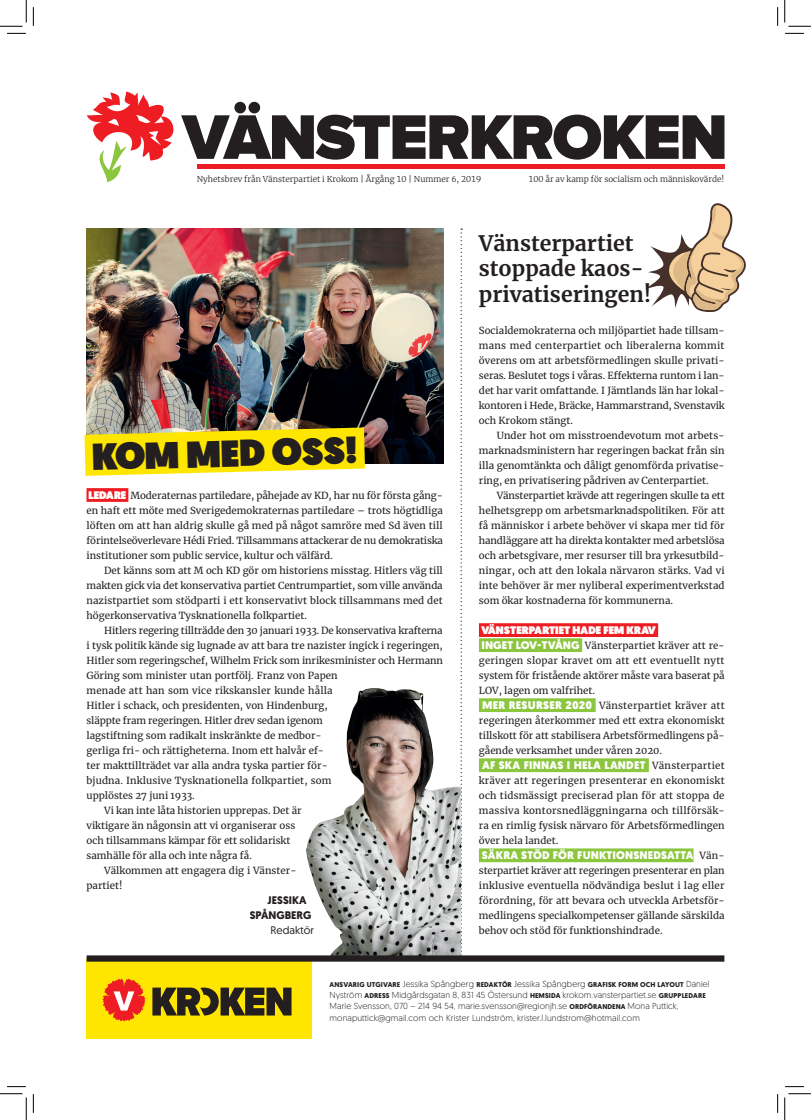
<style>
.page{position:relative;width:811px;height:1120px;background:#fff}
.page>*{position:absolute;margin:0;border:0;box-sizing:border-box;transform-origin:0 0}
.t1{font:900 37.5px "Geomanist";color:#231f20}
.t2{font:700 21.25px/25.5px "Merriweather";color:#231f20}
.t3{font:900 11px "Geomanist";letter-spacing:.015em;color:#fff}
.t4{font:900 11px "Geomanist";color:#fff}
.t5{font:700 11px/15px "Geomanist";color:#231f20}
.t6{font:11px "Geomanist";color:#231f20}
.t7{font:9.75px/15px "Merriweather";color:#231f20;text-align:justify}
.t8{font:9.75px "Merriweather";letter-spacing:.02em;color:#231f20}
.t9{font:300 8.75px/11.2px "Geomanist";letter-spacing:.01em;color:#231f20}
.t10{font:300 8.12px "Merriweather";color:#231f20}
.t11{font:700 7px "Geomanist";letter-spacing:.015em;color:#231f20}
.s1{font-family:"Geomanist";font-weight:900;font-size:11px;color:#fff}
.s2{font-family:"Merriweather";font-weight:400;font-size:9.75px;color:#231f20}
.s3{font-weight:300;font-size:8.75px}
.s4{font-weight:700;font-size:7px}
.s5{font-style:inherit}
</style>
<div class="page">
<img style="left:86px;top:228px;width:357px;height:235px">
<div style="left:479px;top:623px;width:179px;height:13px;background:#ee1d23"></div>
<div style="left:479px;top:638px;width:103px;height:13px;background:#8bc63e"></div>
<div style="left:479px;top:698px;width:117px;height:13px;background:#8bc63e"></div>
<div style="left:479px;top:758px;width:170px;height:13px;background:#8bc63e"></div>
<div style="left:479px;top:848px;width:214px;height:13px;background:#8bc63e"></div>
<svg style="left:460px;top:228px;width:2px;height:727px"></svg>
<div style="left:86px;top:488px;width:42px;height:13px;background:#ee1d23"></div>
<img style="left:306px;top:688px;width:155px;height:267px">
<svg style="left:84px;top:427px;width:281px;height:48px;background:#f5df1c"></svg>
<svg style="left:645px;top:203px;width:101px;height:109px"></svg>
<svg style="left:87px;top:92px;width:637px;height:90px"></svg>
<hr style="left:197px;top:164px;width:527px;height:4px;background:#ee1c25">
<div style="left:87px;top:958px;width:225px;height:80px;background:#ffe601"></div>
<div style="left:87px;top:955px;width:637px;height:6px;background:#231f20"></div>
<svg style="left:102px;top:978px;width:43px;height:42px"></svg>
<svg style="left:152px;top:987px;width:139px;height:28px"></svg>
<svg style="left:7px;top:33px;width:19px;height:1px"></svg>
<svg style="left:785px;top:33px;width:19px;height:1px"></svg>
<svg style="left:33px;top:7px;width:1px;height:19px"></svg>
<svg style="left:33px;top:1094px;width:1px;height:18px"></svg>
<svg style="left:777px;top:7px;width:1px;height:19px"></svg>
<svg style="left:777px;top:1094px;width:1px;height:18px"></svg>
<svg style="left:0;top:0;width:27px;height:27px"></svg>
<svg style="left:0;top:1093px;width:27px;height:26px"></svg>
<svg style="left:784px;top:0;width:27px;height:27px"></svg>
<svg style="left:784px;top:1093px;width:27px;height:26px"></svg>
<p class="t10" style="left:197px;top:173px;width:286px">Nyhetsbrev från Vänsterpartiet i Krokom | Årgång 10 | Nummer 6, 2019</p>
<p class="t10" style="left:528px;top:173px;width:197px">100 år av kamp för socialism och människovärde!</p>
<h1 class="t1" style="left:92px;top:431px;width:267px;rotate:-1deg">KOM MED OSS!</h1>
<p class="t7" style="left:86px;top:487px;width:358px"><span class="s1">LEDARE</span> Moderaternas partiledare, påhejade av KD, har nu för första gång&shy;en haft ett möte med Sverigedemokraternas partiledare – trots högtidliga löften om att han aldrig skulle gå med på något samröre med Sd även till förintelseöverlevare Hédi Fried. Tillsammans attackerar de nu demokratiska institutioner som public service, kultur och välfärd.</p>
<p class="t7" style="left:86px;top:562px;width:358px;text-indent:18px">Det känns som att M och KD gör om historiens misstag. Hitlers väg till makten gick via det konservativa partiet Centrumpartiet, som ville använda nazistpartiet som stödparti i ett konservativt block tillsammans med det högerkonservativa Tysknationella folkpartiet.</p>
<p class="t7" style="left:104px;top:622px;width:340px">Hitlers regering tillträdde den 30 januari 1933. De konservativa krafterna</p>
<p class="t7" style="left:86px;top:637px;width:358px">i tysk politik kände sig lugnade av att bara tre nazister ingick i regeringen,</p>
<p class="t7" style="left:86px;top:652px;width:358px">Hitler som regeringschef, Wilhelm Frick som inrikesminister och Hermann</p>
<p class="t7" style="left:86px;top:667px;width:253px">Göring som minister utan portfölj. Franz von Papen</p>
<p class="t7" style="left:86px;top:682px;width:248px">menade att han som vice rikskansler kunde hålla</p>
<p class="t7" style="left:86px;top:697px;width:243px">Hitler i schack, och presidenten, von Hindenburg,</p>
<p class="t7" style="left:86px;top:712px;width:238px">släppte fram regeringen. Hitler drev sedan igenom</p>
<p class="t7" style="left:86px;top:727px;width:236px">lagstiftning som radikalt inskränkte de medbor-</p>
<p class="t7" style="left:86px;top:742px;width:239px">gerliga fri- och rättigheterna. Inom ett halvår ef-</p>
<p class="t7" style="left:86px;top:757px;width:243px">ter makttillträdet var alla andra tyska partier för-</p>
<p class="t7" style="left:86px;top:772px;width:246px">bjudna. Inklusive Tysknationella folkpartiet, som</p>
<p class="t7" style="left:86px;top:787px;width:110px">upplöstes 27 juni 1933.</p>
<p class="t7" style="left:104px;top:802px;width:199px">Vi kan inte låta historien upprepas. Det är</p>
<p class="t7" style="left:86px;top:817px;width:210px">viktigare än någonsin att vi organiserar oss</p>
<p class="t7" style="left:86px;top:832px;width:205px">och tillsammans kämpar för ett solidariskt</p>
<p class="t7" style="left:86px;top:847px;width:167px">samhälle för alla och inte några få.</p>
<p class="t7" style="left:104px;top:862px;width:194px">Välkommen att engagera dig i Vänster-</p>
<p class="t7" style="left:86px;top:877px;width:37px">partiet!</p>
<p class="t5" style="left:250px;top:892px;width:63px;text-indent:18px">JESSIKA<br>SPÅNGBERG</p>
<p class="t6" style="left:270px;top:922px;width:45px">Redaktör</p>
<h2 class="t2" style="left:479px;top:228px;width:174px">Vänsterpartiet stoppade kaos&shy;privatiseringen!</h2>
<p class="t7" style="left:479px;top:322px;width:247px">Socialdemokraterna och miljöpartiet hade tillsam&shy;mans med centerpartiet och liberalerna kommit överens om att arbetsförmedlingen skulle privati&shy;seras. Beslutet togs i våras. Effekterna runtom i lan&shy;det har varit omfattande. I Jämtlands län har lokal&shy;kontoren i Hede, Bräcke, Hammarstrand, Svenstavik och Krokom stängt.</p>
<p class="t7" style="left:479px;top:427px;width:247px;text-indent:18px">Under hot om misstroendevotum mot arbets&shy;marknadsministern har regeringen backat från sin illa genomtänkta och dåligt genomförda privatise&shy;ring, en privatisering pådriven av Centerpartiet.</p>
<p class="t7" style="left:479px;top:487px;width:247px;text-indent:18px">Vänsterpartiet krävde att regeringen skulle ta ett helhetsgrepp om arbetsmarknadspolitiken. För att få människor i arbete behöver vi skapa mer tid för handläggare att ha direkta kontakter med arbetslösa och arbetsgivare, mer resurser till bra yrkesutbild&shy;ningar, och att den lokala närvaron stärks. Vad vi inte behöver är mer nyliberal experimentverkstad som ökar kostnaderna för kommunerna.</p>
<p class="t4" style="left:481px;top:622px;width:176px">VÄNSTERPARTIET HADE FEM KRAV</p>
<p class="t7" style="left:481px;top:637px;width:244px"><span class="s1">INGET LOV-TVÅNG</span> Vänsterpartiet kräver att re-</p>
<p class="t8" style="left:479px;top:652px;width:247px">geringen slopar kravet om att ett eventuellt nytt</p>
<p class="t7" style="left:479px;top:667px;width:247px">system för fristående aktörer måste vara baserat på</p>
<p class="t7" style="left:479px;top:682px;width:118px">LOV, lagen om valfrihet.</p>
<p class="t8" style="left:482px;top:697px;width:244px"><span class="s1">MER RESURSER 2020</span> Vänsterpartiet kräver att</p>
<p class="t7" style="left:479px;top:712px;width:247px">regeringen återkommer med ett extra ekonomiskt</p>
<p class="t7" style="left:479px;top:727px;width:247px">tillskott för att stabilisera Arbetsförmedlingens på-</p>
<p class="t7" style="left:479px;top:742px;width:185px">gående verksamhet under våren 2020.</p>
<p class="t3" style="left:482px;top:757px;width:244px">AF SKA FINNAS I HELA LANDET <span class="s2">Vänsterpartiet</span></p>
<p class="t7" style="left:479px;top:772px;width:247px">kräver att regeringen presenterar en ekonomiskt och tidsmässigt preciserad plan för att stoppa de massiva kontorsnedläggningarna och tillförsäk&shy;ra en rimlig fysisk närvaro för Arbetsförmedlingen över hela landet.</p>
<p class="t3" style="left:482px;top:847px;width:244px">SÄKRA STÖD FÖR FUNKTIONSNEDSATTA <span class="s2">Vän-</span></p>
<p class="t7" style="left:479px;top:862px;width:247px">sterpartiet kräver att regeringen presenterar en plan inklusive eventuella nödvändiga beslut i lag eller förordning, för att bevara och utveckla Arbetsför&shy;medlingens specialkompetenser gällande särskilda behov och stöd för funktionshindrade.</p>
<p class="t11" style="left:330px;top:979px;width:381px">ANSVARIG UTGIVARE <span class="s3">Jessika Spångberg</span> REDAKTÖR <span class="s3">Jessika Spångberg</span> GRAFISK FORM OCH LAYOUT <span class="s3">Daniel</span></p>
<p class="t9" style="left:330px;top:988px;width:378px">Nyström <span class="s4">ADRESS</span> Midgårdsgatan 8, <span class="s5">831 45</span> Östersund <span class="s4">HEMSIDA</span> krokom.vansterpartiet.se <span class="s4">GRUPPLEDARE<br></span>Marie Svensson, 070 – 214 94 54, marie.svensson@regionjh.se <span class="s4">ORDFÖRANDENA</span> Mona Puttick, monaputtick@gmail.com och Krister Lundström, krister.l.lundstrom@hotmail.com</p>
</div>
